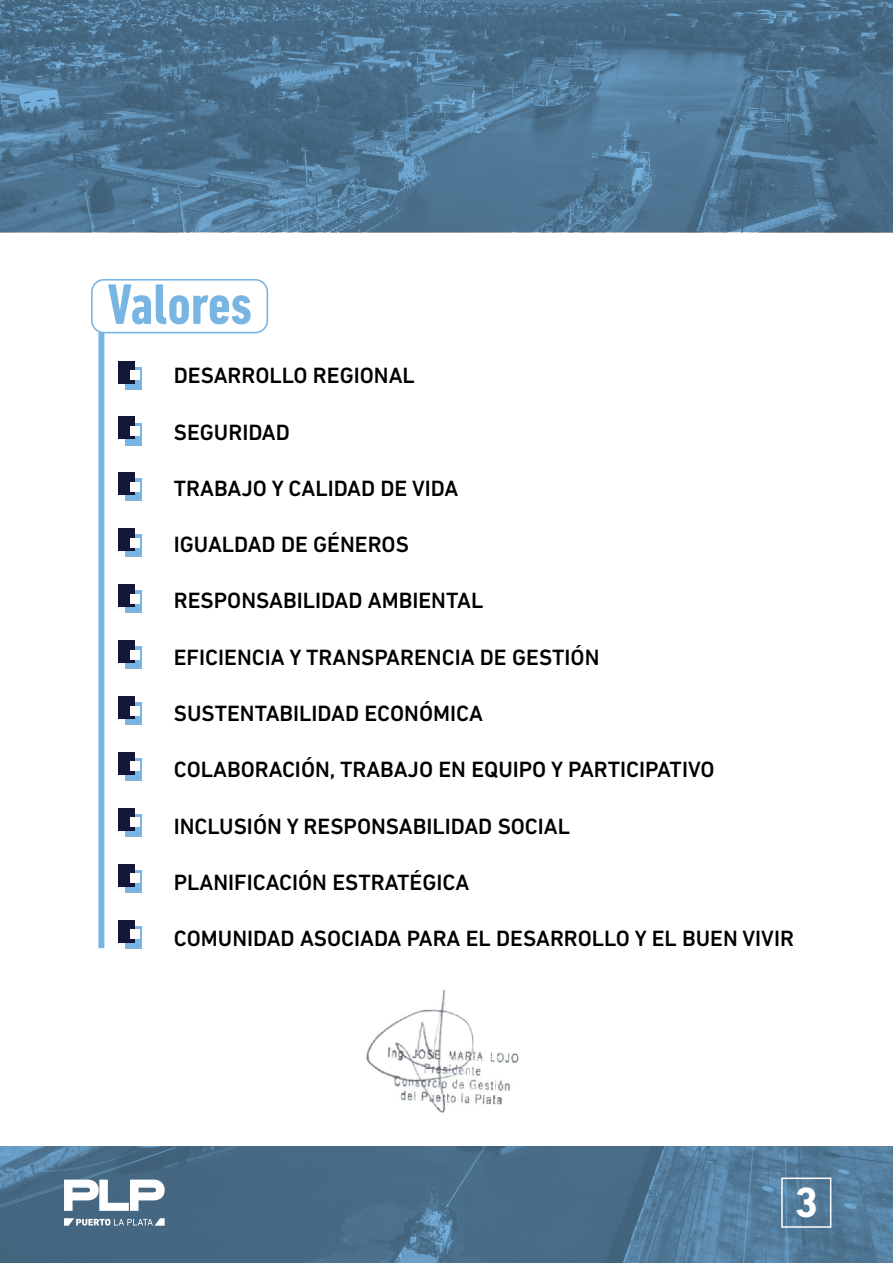
<style>
.page{position:relative;width:893px;height:1263px;background:#fff}
.page>*{position:absolute;margin:0;border:0;box-sizing:border-box;transform-origin:0 0}
.t1{font:700 condensed 58.05px "DIN Next LT Pro";color:#79b5e3}
.t2{font:700 42.9px "DIN Next LT Pro";color:#fff}
.t3{font:500 22.5px "DIN Next LT Pro";color:#000}
</style>
<div class="page">
<svg style="left:0;top:0;width:893px;height:231px;background:#4e7593"></svg>
<svg style="left:0;top:1147px;width:893px;height:116px;background:#4b718e"></svg>
<svg style="left:64px;top:1179px;width:101px;height:32px"></svg>
<svg style="left:64px;top:1218px;width:101px;height:8px"></svg>
<div style="left:781px;top:1177px;width:50px;height:51px;border:2px solid #fff"></div>
<div style="left:91px;top:279px;width:177px;height:54px;border:2px solid #79b5e3;border-radius:12px"></div>
<div style="left:98px;top:332px;width:6px;height:616px;background:#79b5e3"></div>
<div style="left:125px;top:367px;width:17px;height:22px;background:#79b5e3"></div>
<div style="left:119px;top:361px;width:16px;height:22px;background:#131839"></div>
<div style="left:131px;top:370px;width:9px;height:10px;background:#fff"></div>
<div style="left:125px;top:423px;width:17px;height:22px;background:#79b5e3"></div>
<div style="left:119px;top:417px;width:16px;height:22px;background:#131839"></div>
<div style="left:131px;top:426px;width:9px;height:10px;background:#fff"></div>
<div style="left:125px;top:479px;width:17px;height:22px;background:#79b5e3"></div>
<div style="left:119px;top:472px;width:16px;height:23px;background:#131839"></div>
<div style="left:131px;top:482px;width:9px;height:10px;background:#fff"></div>
<div style="left:125px;top:534px;width:17px;height:23px;background:#79b5e3"></div>
<div style="left:119px;top:528px;width:16px;height:23px;background:#131839"></div>
<div style="left:131px;top:538px;width:9px;height:9px;background:#fff"></div>
<div style="left:125px;top:590px;width:17px;height:23px;background:#79b5e3"></div>
<div style="left:119px;top:584px;width:16px;height:23px;background:#131839"></div>
<div style="left:131px;top:594px;width:9px;height:9px;background:#fff"></div>
<div style="left:125px;top:646px;width:17px;height:23px;background:#79b5e3"></div>
<div style="left:119px;top:640px;width:16px;height:23px;background:#131839"></div>
<div style="left:131px;top:650px;width:9px;height:9px;background:#fff"></div>
<div style="left:125px;top:702px;width:17px;height:23px;background:#79b5e3"></div>
<div style="left:119px;top:696px;width:16px;height:23px;background:#131839"></div>
<div style="left:131px;top:706px;width:9px;height:9px;background:#fff"></div>
<div style="left:125px;top:758px;width:17px;height:23px;background:#79b5e3"></div>
<div style="left:119px;top:752px;width:16px;height:23px;background:#131839"></div>
<div style="left:131px;top:762px;width:9px;height:9px;background:#fff"></div>
<div style="left:125px;top:814px;width:17px;height:23px;background:#79b5e3"></div>
<div style="left:119px;top:808px;width:16px;height:23px;background:#131839"></div>
<div style="left:131px;top:817px;width:9px;height:10px;background:#fff"></div>
<div style="left:125px;top:870px;width:17px;height:23px;background:#79b5e3"></div>
<div style="left:119px;top:864px;width:16px;height:22px;background:#131839"></div>
<div style="left:131px;top:873px;width:9px;height:10px;background:#fff"></div>
<div style="left:125px;top:926px;width:17px;height:22px;background:#79b5e3"></div>
<div style="left:119px;top:920px;width:16px;height:22px;background:#131839"></div>
<div style="left:131px;top:929px;width:9px;height:10px;background:#fff"></div>
<img style="left:366px;top:989px;width:153px;height:124px">
<h1 class="t1" style="left:107px;top:271px;width:146px">Valores</h1>
<p class="t3" style="left:174px;top:363px;width:243px">DESARROLLO REGIONAL</p>
<p class="t3" style="left:174px;top:419px;width:118px">SEGURIDAD</p>
<p class="t3" style="left:174px;top:475px;width:286px">TRABAJO Y CALIDAD DE VIDA</p>
<p class="t3" style="left:174px;top:531px;width:237px">IGUALDAD DE GÉNEROS</p>
<p class="t3" style="left:174px;top:588px;width:311px">RESPONSABILIDAD AMBIENTAL</p>
<p class="t3" style="left:174px;top:644px;width:427px">EFICIENCIA Y TRANSPARENCIA DE GESTIÓN</p>
<p class="t3" style="left:174px;top:700px;width:311px">SUSTENTABILIDAD ECONÓMICA</p>
<p class="t3" style="left:174px;top:756px;width:542px">COLABORACIÓN, TRABAJO EN EQUIPO Y PARTICIPATIVO</p>
<p class="t3" style="left:174px;top:813px;width:398px">INCLUSIÓN Y RESPONSABILIDAD SOCIAL</p>
<p class="t3" style="left:174px;top:869px;width:297px">PLANIFICACIÓN ESTRATÉGICA</p>
<p class="t3" style="left:174px;top:925px;width:622px">COMUNIDAD ASOCIADA PARA EL DESARROLLO Y EL BUEN VIVIR</p>
<h2 class="t2" style="left:794px;top:1177px;width:25px">3</h2>
</div>
